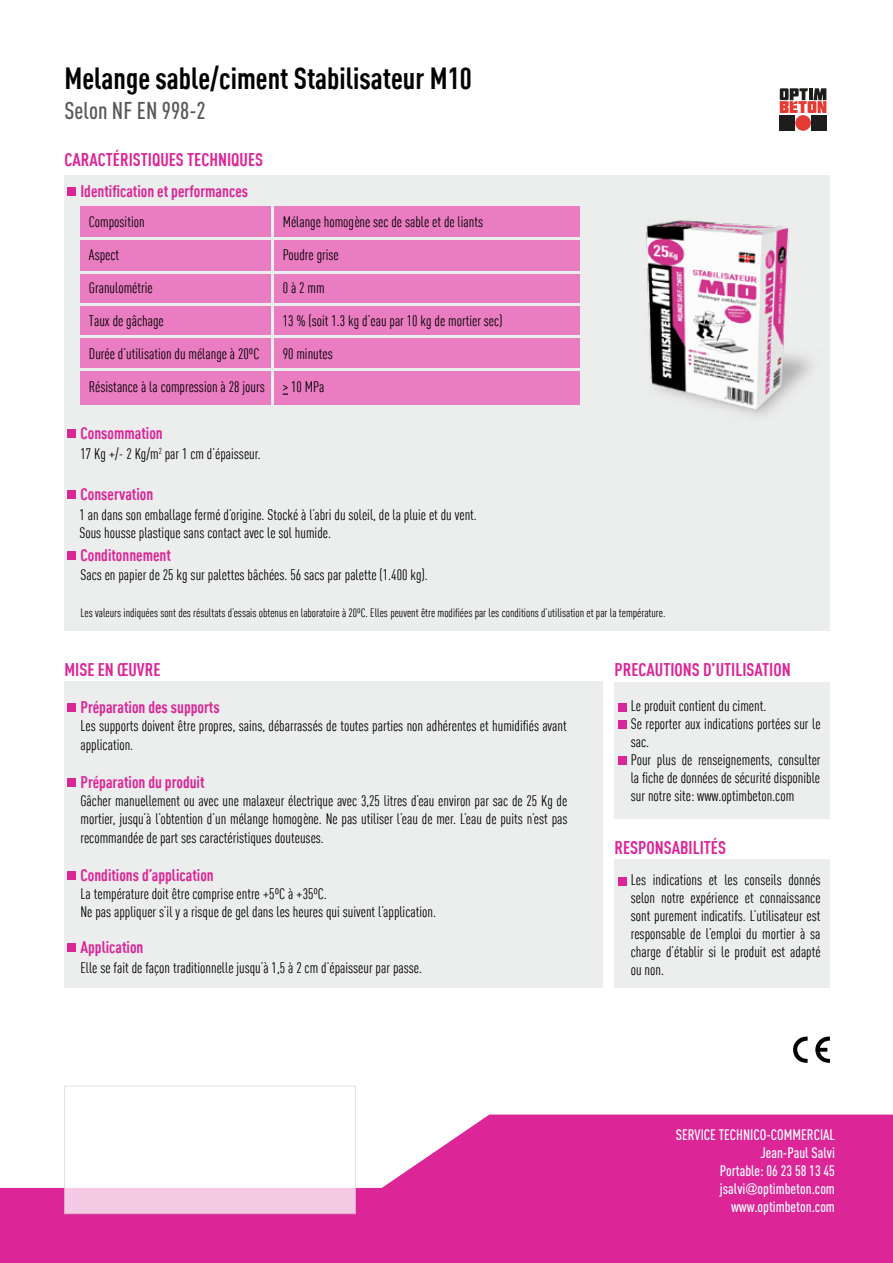
<style>
.page{position:relative;width:893px;height:1263px;background:#fff}
.page>*{position:absolute;margin:0;border:0;box-sizing:border-box;transform-origin:0 0}
.t1{font:700 30px "DIN Cond";color:#000}
.t2{font:500 24px "DIN Cond";color:#58585a}
.t3{font:700 18px "DIN Cond";color:#dc2597}
.t4{font:700 16.5px "DIN Cond";color:#dc2597}
.t5{font:15px/18px "DIN Cond";color:#000}
.t6{font:500 15px/18px "DIN Cond";color:#fff;text-align:right}
.t7{font:12px "DIN Cond";color:#000}
.s1{font-family:"Arial";font-weight:400;font-size:12px}
</style>
<div class="page">
<svg style="left:0;top:1114px;width:893px;height:149px;background:#df3ba1"></svg>
<div style="left:65px;top:175px;width:765px;height:455px;background:#eceded"></div>
<div style="left:65px;top:682px;width:538px;height:306px;background:#eceded"></div>
<div style="left:80px;top:206px;width:191px;height:199px;background:#ea7cc1"></div>
<div style="left:274px;top:206px;width:306px;height:198px;background:#ea7cc1"></div>
<hr style="left:80px;top:237px;width:503px;height:3px;background:#eceded">
<hr style="left:80px;top:271px;width:503px;height:3px;background:#eceded">
<hr style="left:80px;top:303px;width:503px;height:3px;background:#eceded">
<hr style="left:80px;top:335px;width:503px;height:3px;background:#eceded">
<hr style="left:80px;top:369px;width:503px;height:2px;background:#eceded">
<div style="left:68px;top:187px;width:8px;height:8px;background:#dc2597"></div>
<div style="left:68px;top:429px;width:8px;height:8px;background:#dc2597"></div>
<div style="left:68px;top:490px;width:8px;height:8px;background:#dc2597"></div>
<div style="left:68px;top:551px;width:8px;height:8px;background:#dc2597"></div>
<div style="left:68px;top:703px;width:8px;height:8px;background:#dc2597"></div>
<div style="left:68px;top:778px;width:8px;height:8px;background:#dc2597"></div>
<div style="left:68px;top:871px;width:8px;height:8px;background:#dc2597"></div>
<div style="left:68px;top:943px;width:8px;height:8px;background:#dc2597"></div>
<svg style="left:64px;top:1086px;width:292px;height:128px"></svg>
<svg style="left:793px;top:1036px;width:37px;height:27px"></svg>
<div style="left:614px;top:682px;width:216px;height:137px;background:#eceded"></div>
<div style="left:614px;top:860px;width:216px;height:128px;background:#eceded"></div>
<div style="left:618px;top:703px;width:8px;height:8px;background:#dc2597"></div>
<div style="left:618px;top:877px;width:8px;height:8px;background:#dc2597"></div>
<div style="left:618px;top:721px;width:8px;height:8px;background:#dc2597"></div>
<div style="left:618px;top:756px;width:8px;height:8px;background:#dc2597"></div>
<div style="left:780px;top:115px;width:15px;height:16px;background:#1d1d1b"></div>
<div style="left:795px;top:115px;width:16px;height:16px;background:#e53b34;border-radius:50%"></div>
<div style="left:811px;top:115px;width:15px;height:16px;background:#1d1d1b"></div>
<svg style="left:780px;top:88px;width:46px;height:25px"></svg>
<img style="left:646px;top:220px;width:164px;height:196px">
<h1 class="t1" style="left:65px;top:60px;width:409px">Melange sable/ciment Stabilisateur M10</h1>
<h2 class="t2" style="left:65px;top:97px;width:143px">Selon NF EN 998-2</h2>
<p class="t3" style="left:65px;top:149px;width:200px">CARACTÉRISTIQUES TECHNIQUES</p>
<p class="t4" style="left:80px;top:181px;width:169px">Identification et performances</p>
<p class="t5" style="left:89px;top:213px;width:57px">Composition</p>
<p class="t5" style="left:89px;top:246px;width:32px">Aspect</p>
<p class="t5" style="left:89px;top:279px;width:65px">Granulométrie</p>
<p class="t5" style="left:89px;top:312px;width:76px">Taux de gâchage</p>
<p class="t5" style="left:89px;top:345px;width:172px">Durée d’utilisation du mélange à 20ºC</p>
<p class="t5" style="left:89px;top:378px;width:177px">Résistance à la compression à 28 jours</p>
<p class="t4" style="left:80px;top:423px;width:84px">Consommation</p>
<p class="t5" style="left:80px;top:444px;width:182px">17 Kg +/- 2 Kg/m<sup>2</sup> par 1 cm d’épaisseur.</p>
<p class="t4" style="left:80px;top:484px;width:74px">Conservation</p>
<p class="t5" style="left:283px;top:213px;width:202px">Mélange homogène sec de sable et de liants</p>
<p class="t5" style="left:283px;top:246px;width:58px">Poudre grise</p>
<p class="t5" style="left:283px;top:279px;width:43px">0 à 2 mm</p>
<p class="t5" style="left:283px;top:312px;width:221px">13 % (soit 1.3 kg d’eau par 10 kg de mortier sec)</p>
<p class="t5" style="left:283px;top:345px;width:52px">90 minutes</p>
<p class="t5" style="left:283px;top:378px;width:43px">&gt; 10 MPa</p>
<p class="t5" style="left:79px;top:506px;width:399px">1 an dans son emballage fermé d’origine. Stocké à l’abri du soleil, de la pluie et du vent.<br>Sous housse plastique sans contact avec le sol humide.</p>
<p class="t4" style="left:80px;top:545px;width:92px">Conditonnement</p>
<p class="t5" style="left:80px;top:566px;width:349px">Sacs en papier de 25 kg sur palettes bâchées. 56 sacs par palette (1.400 kg).</p>
<p class="t7" style="left:80px;top:606px;width:586px">Les valeurs indiquées sont des résultats d’essais obtenus en laboratoire à 20ºC. Elles peuvent être modifiées par les conditions d’utilisation et par la température.</p>
<p class="t3" style="left:65px;top:658px;width:98px">MISE EN ŒUVRE</p>
<p class="t4" style="left:80px;top:697px;width:141px">Préparation des supports</p>
<p class="t5" style="left:80px;top:716px;width:488px;line-height:19.5px">Les supports doivent être propres, sains, débarrassés de toutes parties non adhérentes et humidifiés avant application.</p>
<p class="t4" style="left:80px;top:772px;width:126px">Préparation du produit</p>
<p class="t5" style="left:80px;top:791px;width:488px">Gâcher manuellement ou avec une malaxeur électrique avec 3,25 litres d’eau environ par sac de 25 Kg de mortier, jusqu’à l’obtention d’un mélange homogène. Ne pas utiliser l’eau de mer. L’eau de puits n’est pas</p>
<p class="t5" style="left:81px;top:829px;width:245px">recommandée de part ses caractéristiques douteuses.</p>
<p class="t4" style="left:80px;top:865px;width:135px">Conditions d’application</p>
<p class="t5" style="left:80px;top:884px;width:357px">La température doit être comprise entre +5ºC à +35ºC.<br>Ne pas appliquer s’il y a risque de gel dans les heures qui suivent l’application.</p>
<p class="t4" style="left:80px;top:937px;width:64px">Application</p>
<p class="t5" style="left:80px;top:958px;width:343px">Elle se fait de façon traditionnelle jusqu’à 1,5 à 2 cm d’épaisseur par passe.</p>
<p class="t3" style="left:614px;top:658px;width:178px">PRECAUTIONS D’UTILISATION</p>
<p class="t5" style="left:631px;top:697px;width:191px">Le produit contient du ciment.<br>Se reporter aux indications portées sur le sac.<br>Pour plus de renseignements, consulter la fiche de données de sécurité disponible sur notre site: www.optimbeton.com</p>
<p class="t3" style="left:614px;top:836px;width:113px">RESPONSABILITÉS</p>
<p class="t5" style="left:631px;top:871px;width:191px;text-align:justify">Les indications et les conseils donnés selon notre expérience et connaissance sont purement indicatifs. L’utilisateur est responsable de l’emploi du mortier à sa charge d’établir si le produit est adapté ou non.</p>
<p class="t6" style="left:676px;top:1125px;width:161px">SERVICE TECHNICO-COMMERCIAL<br>Jean-Paul Salvi<br>Portable: 06 23 58 13 45</p>
<p class="t6" style="left:731px;top:1197px;width:105px">www.optimbeton.com</p>
<p class="t6" style="left:720px;top:1179px;width:116px">jsalvi<span class="s1">@</span>optimbeton.com</p>
</div>
